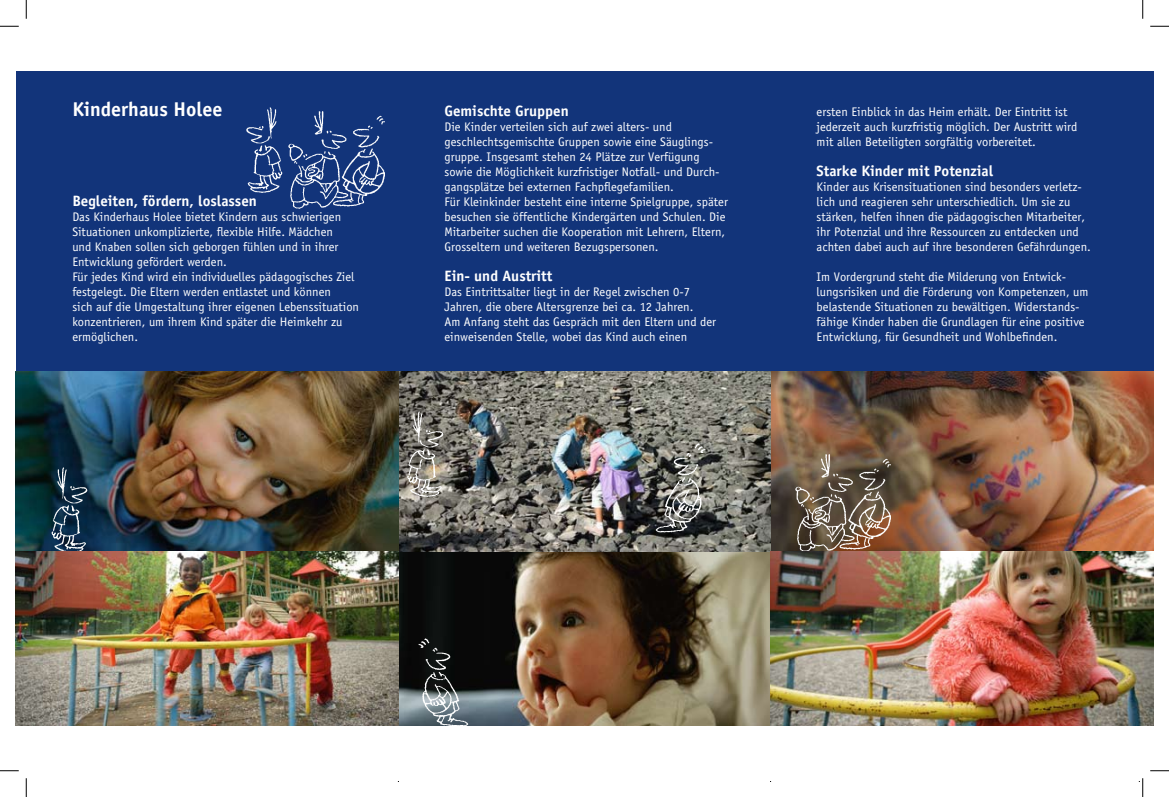
<style>
.page{position:relative;width:1169px;height:797px;background:#fff}
.page>*{position:absolute;margin:0;border:0;box-sizing:border-box;transform-origin:0 0}
.t1{font:700 20px "Officina Sans";color:#fff}
.t2{font:700 15px "Officina Sans";color:#fff}
.t3{font:12.5px/15px "Officina Sans";color:#fff}
</style>
<div class="page">
<div style="left:16px;top:71px;width:1137px;height:654px;background:#12347a"></div>
<img style="left:16px;top:371px;width:1137px;height:354px">
<img style="left:40px;top:459px;width:54px;height:98px">
<img style="left:246px;top:107px;width:37px;height:86px">
<img style="left:398px;top:403px;width:51px;height:98px">
<img style="left:418px;top:637px;width:52px;height:89px">
<img style="left:653px;top:443px;width:52px;height:90px">
<img style="left:790px;top:454px;width:101px;height:101px">
<img style="left:288px;top:112px;width:96px;height:97px">
<svg style="left:0;top:25px;width:19px;height:2px"></svg>
<svg style="left:1150px;top:25px;width:19px;height:2px"></svg>
<svg style="left:0;top:770px;width:19px;height:1px"></svg>
<svg style="left:1150px;top:770px;width:19px;height:1px"></svg>
<svg style="left:25px;top:0;width:2px;height:19px"></svg>
<svg style="left:25px;top:778px;width:2px;height:19px"></svg>
<svg style="left:1142px;top:0;width:1px;height:19px"></svg>
<svg style="left:1142px;top:778px;width:1px;height:19px"></svg>
<h1 class="t1" style="left:72px;top:97px;width:152px">Kinderhaus Holee</h1>
<p class="t3" style="left:816px;top:105px;width:262px">ersten Einblick in das Heim erhält. Der Eintritt ist jederzeit auch kurzfristig möglich. Der Austritt wird mit allen Beteiligten sorgfältig vorbereitet.</p>
<p class="t2" style="left:816px;top:162px;width:178px">Starke Kinder mit Potenzial</p>
<p class="t3" style="left:816px;top:180px;width:276px">Kinder aus Krisensituationen sind besonders verletz&shy;lich und reagieren sehr unterschiedlich. Um sie zu stärken, helfen ihnen die pädagogischen Mitarbeiter, ihr Potenzial und ihre Ressourcen zu entdecken und achten dabei auch auf ihre besonderen Gefährdungen.</p>
<p class="t3" style="left:816px;top:270px;width:273px">Im Vordergrund steht die Milderung von Entwick&shy;lungsrisiken und die Förderung von Kompetenzen, um belastende Situationen zu bewältigen. Widerstands&shy;fähige Kinder haben die Grundlagen für eine positive Entwicklung, für Gesundheit und Wohlbefinden.</p>
<p class="t2" style="left:444px;top:102px;width:126px">Gemischte Gruppen</p>
<p class="t3" style="left:444px;top:120px;width:285px">Die Kinder verteilen sich auf zwei alters- und geschlechtsgemischte Gruppen sowie eine Säuglings&shy;gruppe. Insgesamt stehen 24 Plätze zur Verfügung sowie die Möglichkeit kurzfristiger Notfall- und Durch&shy;gangsplätze bei externen Fachpflegefamilien.<br>Für Kleinkinder besteht eine interne Spielgruppe, später besuchen sie öffentliche Kindergärten und Schulen. Die Mitarbeiter suchen die Kooperation mit Lehrern, Eltern, Grosseltern und weiteren Bezugspersonen.</p>
<p class="t2" style="left:444px;top:267px;width:109px">Ein- und Austritt</p>
<p class="t3" style="left:444px;top:285px;width:273px">Das Eintrittsalter liegt in der Regel zwischen 0-7<br>Jahren, die obere Altersgrenze bei ca. 12 Jahren.<br>Am Anfang steht das Gespräch mit den Eltern und der einweisenden Stelle, wobei das Kind auch einen</p>
<p class="t2" style="left:72px;top:192px;width:186px">Begleiten, fördern, loslassen</p>
<p class="t3" style="left:72px;top:210px;width:288px">Das Kinderhaus Holee bietet Kindern aus schwierigen Situationen unkomplizierte, flexible Hilfe. Mädchen<br>und Knaben sollen sich geborgen fühlen und in ihrer Entwicklung gefördert werden.<br>Für jedes Kind wird ein individuelles pädagogisches Ziel festgelegt. Die Eltern werden entlastet und können<br>sich auf die Umgestaltung ihrer eigenen Lebenssituation konzentrieren, um ihrem Kind später die Heimkehr zu ermöglichen.</p>
</div>
